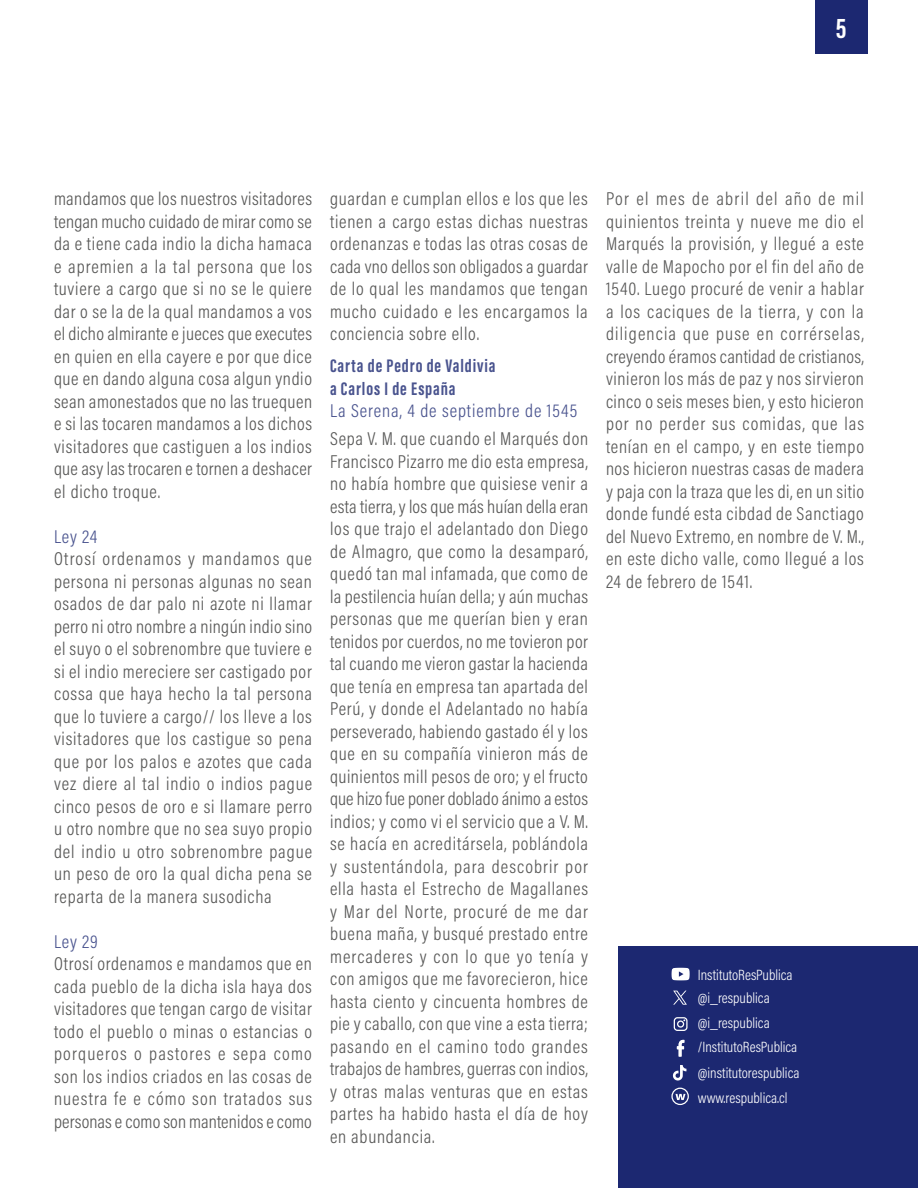
<style>
.page{position:relative;width:918px;height:1188px;background:#fff}
.page>*{position:absolute;margin:0;border:0;box-sizing:border-box;transform-origin:0 0}
.t1{font:28.5px "Acumin Variable Concept";color:#fff}
.t2{font:18.75px/22.5px "Acumin Variable Concept";letter-spacing:.04em;color:#575756;text-align:justify}
.t3{font:18.75px/22.5px "Acumin Variable Concept";letter-spacing:.05em;color:#49538e}
.t4{font:15px/24.5px "Acumin Variable Concept";color:#fff}
.s1{font-family:"Acumin Pro Cond";font-weight:700}
</style>
<div class="page">
<div style="left:815px;top:0;width:52px;height:54px;background:#1c2871"></div>
<div style="left:619px;top:946px;width:299px;height:242px;background:#1c2871"></div>
<svg style="left:676px;top:1094px;width:10px;height:6px"></svg>
<div style="left:671px;top:1088px;width:18px;height:17px;border:1px solid #fff;border-radius:50%"></div>
<svg style="left:677px;top:1040px;width:7px;height:17px"></svg>
<svg style="left:673px;top:1065px;width:14px;height:16px"></svg>
<svg style="left:673px;top:990px;width:15px;height:41px"></svg>
<svg style="left:672px;top:968px;width:18px;height:12px"></svg>
<h1 class="t1" style="left:836px;top:9px;width:12px">5</h1>
<p class="t2" style="left:54px;top:187px;width:260px">mandamos que los nuestros visitadores tengan mucho cuidado de mirar como se da e tiene cada indio la dicha hamaca e apremien a la tal persona que los tuviere a cargo que si no se le quiere dar o se la de la qual mandamos a vos el dicho almirante e jueces que executes en quien en ella cayere e por que dice que en dando alguna cosa algun yndio sean amonestados que no las truequen e si las tocaren mandamos a los dichos visitadores que castiguen a los indios que asy las trocaren e tornen a deshacer el dicho troque.</p>
<p class="t3" style="left:54px;top:524px;width:45px">Ley 24</p>
<p class="t2" style="left:54px;top:547px;width:260px">Otrosí ordenamos y mandamos que persona ni personas algunas no sean osados de dar palo ni azote ni llamar perro ni otro nombre a ningún indio sino el suyo o el sobrenombre que tuviere e si el indio mereciere ser castigado por cossa que haya hecho la tal persona que lo tuviere a cargo// los lleve a los visitadores que los castigue so pena que por los palos e azotes que cada vez diere al tal indio o indios pague cinco pesos de oro e si llamare perro u otro nombre que no sea suyo propio del indio u otro sobrenombre pague un peso de oro la qual dicha pena se reparta de la manera susodicha</p>
<p class="t3" style="left:54px;top:929px;width:45px">Ley 29</p>
<p class="t2" style="left:54px;top:952px;width:260px">Otrosí ordenamos e mandamos que en cada pueblo de la dicha isla haya dos visitadores que tengan cargo de visitar todo el pueblo o minas o estancias o porqueros o pastores e sepa como son los indios criados en las cosas de nuestra fe e cómo son tratados sus personas e como son mantenidos e como</p>
<p class="t2" style="left:330px;top:187px;width:260px">guardan e cumplan ellos e los que les tienen a cargo estas dichas nuestras ordenanzas e todas las otras cosas de cada vno dellos son obligados a guardar de lo qual les mandamos que tengan mucho cuidado e les encargamos la conciencia sobre ello.</p>
<p class="t3" style="left:330px;top:354px;width:249px">Carta de Pedro de Valdivia<br>a Carlos I de España<br>La Serena, 4 de septiembre de 1545</p>
<p class="t2" style="left:330px;top:427px;width:260px">Sepa V. M. que cuando el Marqués don Francisco Pizarro me dio esta empresa, no había hombre que quisiese venir a esta tierra, y los que más huían della eran los que trajo el adelantado don Diego de Almagro, que como la desamparó, quedó tan mal infamada, que como de la pestilencia huían della; y aún muchas personas que me querían bien y eran tenidos por cuerdos, no me tovieron por tal cuando me vieron gastar la hacienda que tenía en empresa tan apartada del Perú, y donde el Adelantado no había perseverado, habiendo gastado él y los que en su compañía vinieron más de quinientos mill pesos de oro; y el fructo que hizo fue poner doblado ánimo a estos indios; y como vi el servicio que a V. M. se hacía en acreditársela, poblándola y sustentándola, para descobrir por ella hasta el Estrecho de Magallanes y Mar del Norte, procuré de me dar buena maña, y busqué prestado entre mercaderes y con lo que yo tenía y con amigos que me favorecieron, hice hasta ciento y cincuenta hombres de pie y caballo, con que vine a esta tierra; pasando en el camino todo grandes trabajos de hambres, guerras con indios, y otras malas venturas que en estas partes ha habido hasta el día de hoy en abundancia.</p>
<p class="t2" style="left:606px;top:187px;width:260px">Por el mes de abril del año de mil quinientos treinta y nueve me dio el Marqués la provisión, y llegué a este valle de Mapocho por el fin del año de 1540. Luego procuré de venir a hablar a los caciques de la tierra, y con la diligencia que puse en corrérselas, creyendo éramos cantidad de cristianos, vinieron los más de paz y nos sirvieron cinco o seis meses bien, y esto hicieron por no perder sus comidas, que las tenían en el campo, y en este tiempo nos hicieron nuestras casas de madera y paja con la traza que les di, en un sitio donde fundé esta cibdad de Sanctiago del Nuevo Extremo, en nombre de V. M., en este dicho valle, como llegué a los 24 de febrero de 1541.</p>
<p class="t4" style="left:698px;top:962px;width:96px">InstitutoResPublica</p>
<p class="t4" style="left:698px;top:983px;width:73px">@i_respublica @i_respublica</p>
<p class="t4" style="left:698px;top:1055px;width:91px">www.respublica.cl</p>
<p class="t4" style="left:698px;top:985px;width:73px">@i<span class="s1">_</span>respublica @i<span class="s1">_</span>respublica</p>
<p class="t4" style="left:698px;top:1034px;width:103px;line-height:25.8px">/InstitutoResPublica @institutorespublica</p>
<p class="t4" style="left:698px;top:1085px;width:91px">www.respublica.cl</p>
</div>
